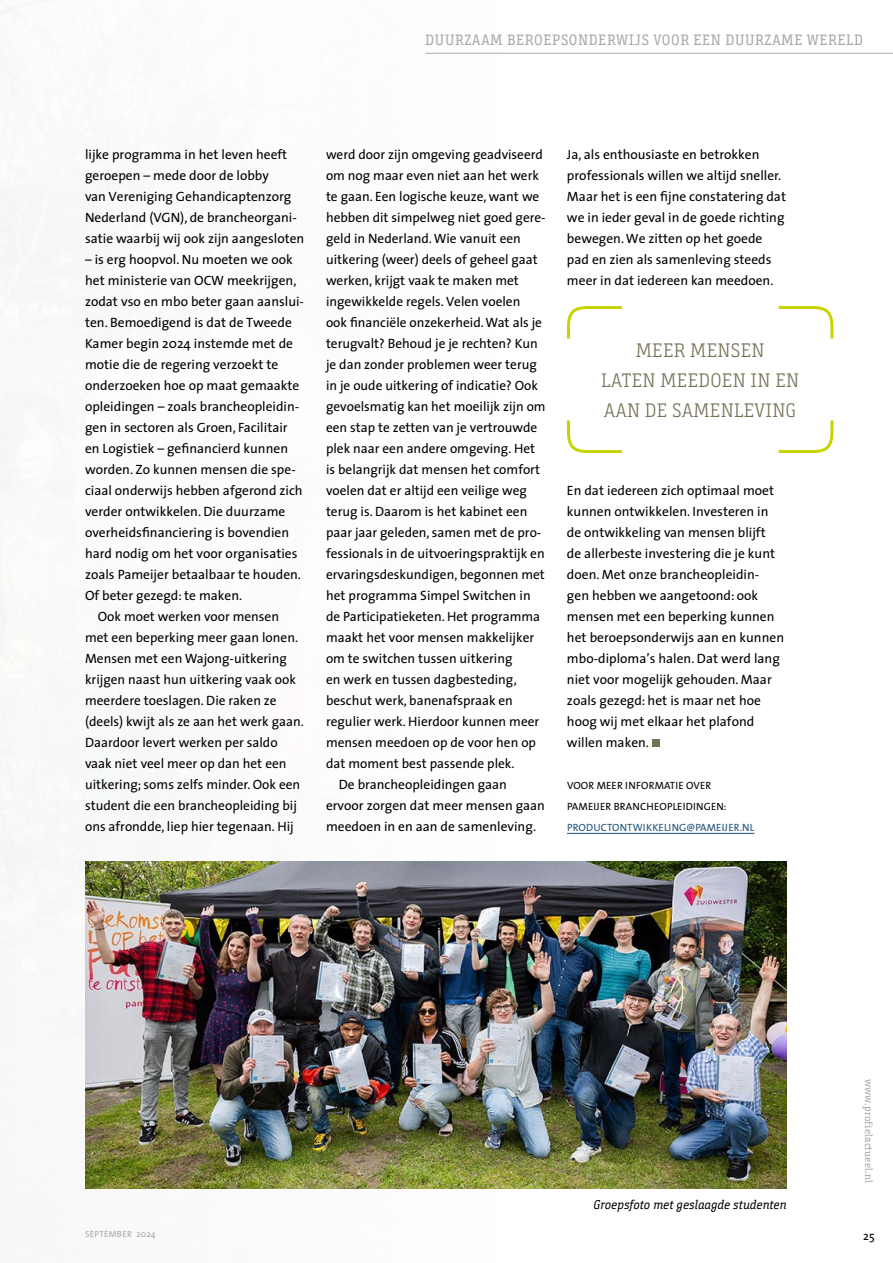
<style>
.page{position:relative;width:893px;height:1263px;background:#fff}
.page>*{position:absolute;margin:0;border:0;box-sizing:border-box;transform-origin:0 0}
.t1{font:300 19.5px/30px "Bunday Slab";letter-spacing:.02em;color:#757159;text-align:center}
.t2{font:15px "Bunday Slab";letter-spacing:.045em;color:#a8a8a7}
.t3{font:13.5px/21px "The Sans";color:#000}
.t4{font:italic 12.75px "Bunday Slab";color:#000}
.t5{font:12px "The Sans";color:#000}
.t6{font:10.5px/21px "The Sans";letter-spacing:.015em;color:#000}
.t7{font:10.5px "The Sans";letter-spacing:.015em;color:#215377}
.t8{font:10.5px "Bunday Slab";letter-spacing:.02em;color:#a8a8a7}
.t9{font:9px "The Sans";letter-spacing:.035em;color:#a8a8a7}
</style>
<div class="page">
<hr style="left:426px;top:53px;width:467px;height:1px;background:#a8a8a7">
<img style="left:85px;top:862px;width:702px;height:326px">
<hr style="left:567px;top:833px;width:187px;height:1px;background:#215377">
<div style="left:652px;top:740px;width:7px;height:7px;background:#757159"></div>
<svg style="left:778px;top:306px;width:56px;height:33px"></svg>
<svg style="left:567px;top:420px;width:55px;height:34px"></svg>
<svg style="left:567px;top:306px;width:55px;height:33px"></svg>
<svg style="left:778px;top:420px;width:56px;height:34px"></svg>
<p class="t2" style="left:425px;top:31px;width:439px">DUURZAAM BEROEPSONDERWIJS VOOR EEN DUURZAME WERELD</p>
<p class="t3" style="left:85px;top:144px;width:221px">lijke programma in het leven heeft geroepen – mede door de lobby<br>van Vereniging Gehandicaptenzorg Nederland (VGN), de brancheorgani&shy;satie waarbij wij ook zijn aangesloten</p>
<p class="t3" style="left:85px;top:249px;width:209px">– is erg hoopvol. Nu moeten we ook</p>
<p class="t3" style="left:85px;top:270px;width:213px">het ministerie van OCW meekrijgen,</p>
<p class="t3" style="left:85px;top:291px;width:221px">zodat vso en mbo beter gaan aanslui-</p>
<p class="t3" style="left:85px;top:312px;width:208px">ten. Bemoedigend is dat de Tweede</p>
<p class="t3" style="left:85px;top:333px;width:210px">Kamer begin 2024 instemde met de</p>
<p class="t3" style="left:85px;top:354px;width:195px">motie die de regering verzoekt te</p>
<p class="t3" style="left:85px;top:375px;width:216px">onderzoeken hoe op maat gemaakte</p>
<p class="t3" style="left:85px;top:396px;width:216px">opleidingen – zoals brancheopleidin-</p>
<p class="t3" style="left:85px;top:417px;width:204px">gen in sectoren als Groen, Facilitair</p>
<p class="t3" style="left:85px;top:438px;width:205px">en Logistiek – gefinancierd kunnen</p>
<p class="t3" style="left:85px;top:459px;width:212px">worden. Zo kunnen mensen die spe-</p>
<p class="t3" style="left:85px;top:480px;width:219px">ciaal onderwijs hebben afgerond zich</p>
<p class="t3" style="left:85px;top:501px;width:202px">verder ontwikkelen. Die duurzame</p>
<p class="t3" style="left:85px;top:522px;width:206px">overheidsfinanciering is bovendien</p>
<p class="t3" style="left:85px;top:543px;width:214px">hard nodig om het voor organisaties</p>
<p class="t3" style="left:85px;top:564px;width:217px">zoals Pameijer betaalbaar te houden.</p>
<p class="t3" style="left:85px;top:585px;width:159px">Of beter gezegd: te maken.</p>
<p class="t3" style="left:98px;top:606px;width:183px">Ook moet werken voor mensen</p>
<p class="t3" style="left:85px;top:627px;width:214px">met een beperking meer gaan lonen.</p>
<p class="t3" style="left:85px;top:648px;width:203px">Mensen met een Wajong-uitkering</p>
<p class="t3" style="left:85px;top:669px;width:213px">krijgen naast hun uitkering vaak ook</p>
<p class="t3" style="left:85px;top:690px;width:193px">meerdere toeslagen. Die raken ze</p>
<p class="t3" style="left:85px;top:711px;width:220px">(deels) kwijt als ze aan het werk gaan.</p>
<p class="t3" style="left:85px;top:732px;width:194px">Daardoor levert werken per saldo</p>
<p class="t3" style="left:85px;top:753px;width:203px">vaak niet veel meer op dan het een</p>
<p class="t3" style="left:85px;top:774px;width:217px">uitkering; soms zelfs minder. Ook een</p>
<p class="t3" style="left:85px;top:795px;width:213px">student die een brancheopleiding bij</p>
<p class="t3" style="left:85px;top:816px;width:210px">ons afrondde, liep hier tegenaan. Hij</p>
<p class="t3" style="left:326px;top:144px;width:219px">werd door zijn omgeving geadviseerd</p>
<p class="t3" style="left:326px;top:165px;width:215px">om nog maar even niet aan het werk</p>
<p class="t3" style="left:326px;top:186px;width:215px">te gaan. Een logische keuze, want we</p>
<p class="t3" style="left:326px;top:207px;width:221px">hebben dit simpelweg niet goed gere-</p>
<p class="t3" style="left:326px;top:228px;width:196px">geld in Nederland. Wie vanuit een</p>
<p class="t3" style="left:326px;top:249px;width:213px">uitkering (weer) deels of geheel gaat</p>
<p class="t3" style="left:326px;top:270px;width:194px">werken, krijgt vaak te maken met</p>
<p class="t3" style="left:326px;top:291px;width:196px">ingewikkelde regels. Velen voelen</p>
<p class="t3" style="left:326px;top:312px;width:218px">ook financiële onzekerheid. Wat als je</p>
<p class="t3" style="left:326px;top:333px;width:213px">terugvalt? Behoud je je rechten? Kun</p>
<p class="t3" style="left:326px;top:354px;width:212px">je dan zonder problemen weer terug</p>
<p class="t3" style="left:326px;top:375px;width:214px">in je oude uitkering of indicatie? Ook</p>
<p class="t3" style="left:326px;top:396px;width:221px">gevoelsmatig kan het moeilijk zijn om</p>
<p class="t3" style="left:326px;top:417px;width:213px">een stap te zetten van je vertrouwde</p>
<p class="t3" style="left:326px;top:438px;width:211px">plek naar een andere omgeving. Het</p>
<p class="t3" style="left:326px;top:459px;width:215px">is belangrijk dat mensen het comfort</p>
<p class="t3" style="left:326px;top:480px;width:202px">voelen dat er altijd een veilige weg</p>
<p class="t3" style="left:326px;top:501px;width:203px">terug is. Daarom is het kabinet een</p>
<p class="t3" style="left:326px;top:522px;width:217px">paar jaar geleden, samen met de pro-</p>
<p class="t3" style="left:326px;top:543px;width:220px">fessionals in de uitvoeringspraktijk en</p>
<p class="t3" style="left:326px;top:564px;width:220px">ervaringsdeskundigen, begonnen met</p>
<p class="t3" style="left:326px;top:585px;width:206px">het programma Simpel Switchen in</p>
<p class="t3" style="left:326px;top:606px;width:216px">de Participatieketen. Het programma</p>
<p class="t3" style="left:326px;top:627px;width:210px">maakt het voor mensen makkelijker</p>
<p class="t3" style="left:326px;top:648px;width:188px">om te switchen tussen uitkering</p>
<p class="t3" style="left:326px;top:669px;width:192px">en werk en tussen dagbesteding,</p>
<p class="t3" style="left:326px;top:690px;width:188px">beschut werk, banenafspraak en</p>
<p class="t3" style="left:326px;top:711px;width:215px">regulier werk. Hierdoor kunnen meer</p>
<p class="t3" style="left:326px;top:732px;width:212px">mensen meedoen op de voor hen op</p>
<p class="t3" style="left:326px;top:753px;width:190px">dat moment best passende plek.</p>
<p class="t3" style="left:339px;top:774px;width:170px">De brancheopleidingen gaan</p>
<p class="t3" style="left:326px;top:795px;width:221px">ervoor zorgen dat meer mensen gaan</p>
<p class="t3" style="left:326px;top:816px;width:212px">meedoen in en aan de samenleving.</p>
<p class="t3" style="left:567px;top:144px;width:221px">Ja, als enthousiaste en betrokken professionals willen we altijd sneller.<br>Maar het is een fijne constatering dat we in ieder geval in de goede richting bewegen. We zitten op het goede pad en zien als samenleving steeds meer in dat iedereen kan meedoen.</p>
<h1 class="t1" style="left:601px;top:335px;width:200px">MEER MENSEN<br>LATEN MEEDOEN IN EN<br>AAN DE SAMENLEVING</h1>
<p class="t3" style="left:567px;top:480px;width:219px">En dat iedereen zich optimaal moet kunnen ontwikkelen. Investeren in de ontwikkeling van mensen blijft<br>de allerbeste investering die je kunt doen. Met onze brancheopleidin&shy;gen hebben we aangetoond: ook mensen met een beperking kunnen het beroepsonderwijs aan en kunnen mbo-diploma’s halen. Dat werd lang niet voor mogelijk gehouden. Maar zoals gezegd: het is maar net hoe hoog wij met elkaar het plafond willen maken.</p>
<p class="t6" style="left:567px;top:775px;width:161px">VOOR MEER INFORMATIE OVER<br>PAMEIJER BRANCHEOPLEIDINGEN:</p>
<p class="t7" style="left:567px;top:819px;width:189px">PRODUCTONTWIKKELING@PAMEIJER.NL</p>
<p class="t4" style="left:594px;top:1197px;width:195px">Groepsfoto met geslaagde studenten</p>
<p class="t8" style="left:875px;top:1079px;width:105px;rotate:90deg">www.profielactueel.nl</p>
<p class="t9" style="left:85px;top:1227px;width:72px">SEPTEMBER 2024</p>
<p class="t5" style="left:863px;top:1225px;width:13px">25</p>
</div>
